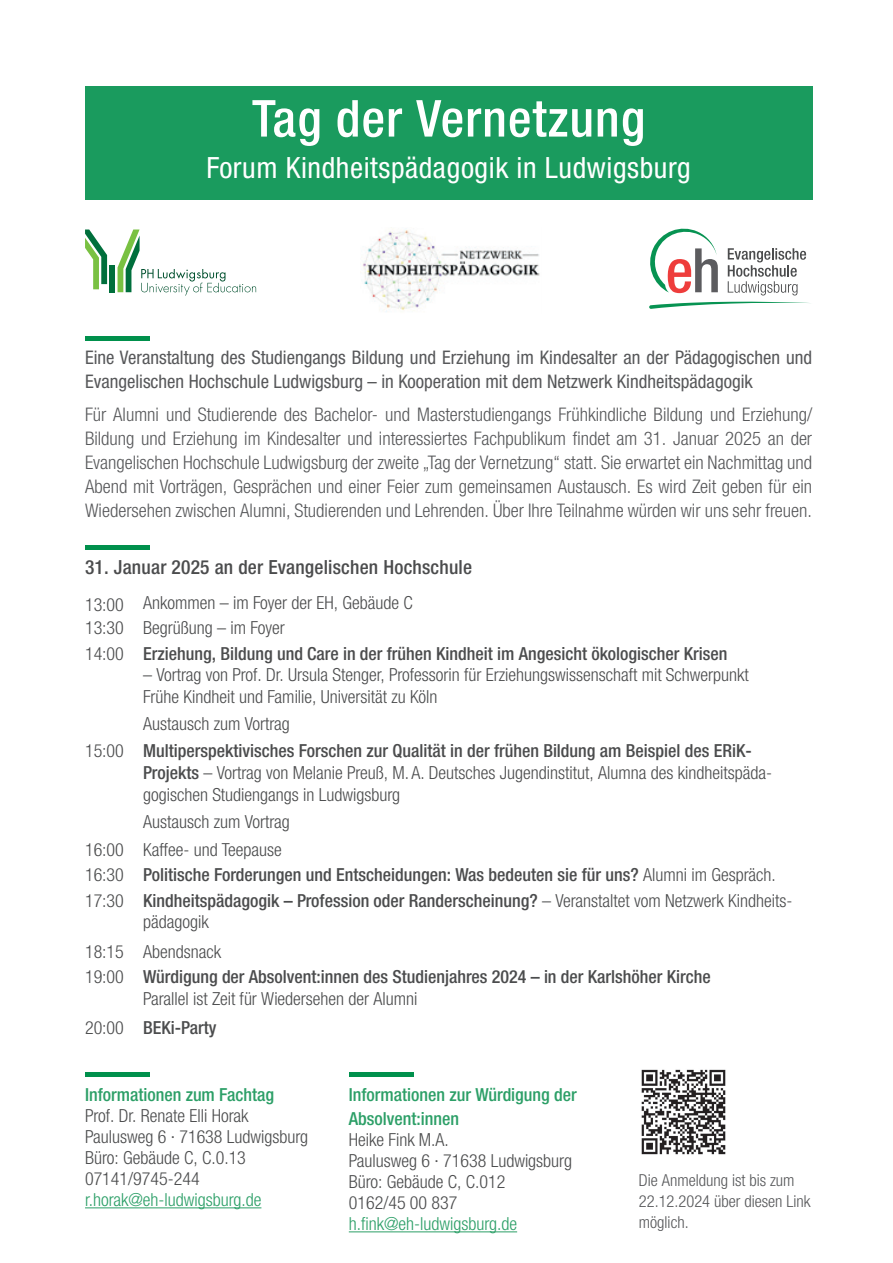
<style>
.page{position:relative;width:893px;height:1263px;background:#fff}
.page>*{position:absolute;margin:0;border:0;box-sizing:border-box;transform-origin:0 0}
.t1{font:500 condensed 51px "Helvetica Neue LTW1 G";letter-spacing:.02em;color:#fff}
.t2{font:condensed 29.25px "Helvetica Neue LTW1 G";letter-spacing:.02em;color:#fff}
.t3{font:500 condensed 19.5px "Helvetica Neue LTW1 G";letter-spacing:.01em;color:#4b4c4d}
.t4{font:300 condensed 18.75px/24px "Helvetica Neue LTW1 G";color:#57585a;text-align:justify}
.t5{font:condensed 18.75px/24px "Helvetica Neue LTW1 G";color:#57585a}
.t6{font:500 condensed 18px/25.3px "Helvetica Neue LTW1 G";color:#4b4c4d}
.t7{font:300 condensed 18px/21px "Helvetica Neue LTW1 G";color:#4b4c4d}
.t8{font:500 condensed 18px/24px "Helvetica Neue LTW1 G";color:#2c9f67}
.t9{font:300 condensed 18px "Helvetica Neue LTW1 G";color:#2c9f67}
.t10{font:300 condensed 16.5px/21px "Helvetica Neue LTW1 G";color:#57585a}
.s1{font-weight:300}
.s2{font-weight:500}
</style>
<div class="page">
<hr style="left:85px;top:336px;width:65px;height:4px;background:#00904c">
<hr style="left:85px;top:545px;width:65px;height:4px;background:#00904c">
<div style="left:85px;top:86px;width:727px;height:114px;background:#1a9b5e"></div>
<svg style="left:728px;top:248px;width:78px;height:47px"></svg>
<svg style="left:650px;top:228px;width:68px;height:65px"></svg>
<svg style="left:649px;top:301px;width:161px;height:8px"></svg>
<div style="left:109px;top:265px;width:6px;height:27px;background:#006f3c"></div>
<svg style="left:85px;top:229px;width:22px;height:60px"></svg>
<svg style="left:118px;top:229px;width:138px;height:67px"></svg>
<img style="left:363px;top:227px;width:177px;height:85px">
<img style="left:641px;top:1069px;width:85px;height:86px">
<hr style="left:85px;top:1207px;width:176px;height:1px;background:#2c9f67">
<hr style="left:85px;top:1073px;width:65px;height:4px;background:#00904c">
<hr style="left:349px;top:1231px;width:168px;height:1px;background:#2c9f67">
<hr style="left:349px;top:1073px;width:64px;height:4px;background:#00904c">
<h1 class="t1" style="left:252px;top:88px;width:394px">Tag der Vernetzung</h1>
<h2 class="t2" style="left:206px;top:150px;width:486px">Forum Kindheitspädagogik in Ludwigsburg</h2>
<p class="t5" style="left:85px;top:346px;width:729px">Eine Veranstaltung des Studiengangs Bildung und Erziehung im Kindesalter an der Pädagogischen und<br>Evangelischen Hochschule Ludwigsburg – in Kooperation mit dem Netzwerk Kindheitspädagogik</p>
<p class="t4" style="left:85px;top:402px;width:729px">Für Alumni und Studierende des Bachelor- und Masterstudiengangs Frühkindliche Bildung und Erziehung/ Bildung und Erziehung im Kindesalter und interessiertes Fachpublikum findet am 31. Januar 2025 an der Evangelischen Hochschule Ludwigsburg der zweite „Tag der Vernetzung“ statt. Sie erwartet ein Nachmittag und Abend mit Vorträgen, Gesprächen und einer Feier zum gemeinsamen Austausch. Es wird Zeit geben für ein Wiedersehen zwischen Alumni, Studierenden und Lehrenden. Über Ihre Teilnahme würden wir uns sehr freuen.</p>
<p class="t3" style="left:85px;top:555px;width:389px">31. Januar 2025 an der Evangelischen Hochschule</p>
<p class="t6" style="left:85px;top:590px;width:644px"><span class="s1">13:00 Ankommen – im Foyer der EH, Gebäude C<br>13:30 Begrüßung – im Foyer<br>14:00</span> Erziehung, Bildung und Care in der frühen Kindheit im Angesicht ökologischer Krisen</p>
<p class="t7" style="left:143px;top:664px;width:607px;line-height:21.6px">– Vortrag von Prof. Dr. Ursula Stenger, Professorin für Erziehungswissenschaft mit Schwerpunkt<br>Frühe Kindheit und Familie, Universität zu Köln</p>
<p class="t6" style="left:85px;top:709px;width:668px;line-height:27.6px;text-indent:58px"><span class="s1">Austausch zum Vortrag<br>15:00</span> Multiperspektivisches Forschen zur Qualität in der frühen Bildung am Beispiel des ERiK-</p>
<p class="t7" style="left:143px;top:762px;width:628px;line-height:21.6px"><span class="s2">Projekts</span> – Vortrag von Melanie Preuß, M. A. Deutsches Jugendinstitut, Alumna des kindheitspäda&shy;gogischen Studiengangs in Ludwigsburg</p>
<p class="t7" style="left:85px;top:808px;width:206px;line-height:27.6px;text-indent:58px">Austausch zum Vortrag<br>16:00 Kaffee- und Teepause</p>
<p class="t6" style="left:85px;top:862px;width:707px"><span class="s1">16:30</span> Politische Forderungen und Entscheidungen: Was bedeuten sie für uns? <span class="s1">Alumni im Gespräch.<br>17:30</span> Kindheitspädagogik – Profession oder Randerscheinung? <span class="s1">– Veranstaltet vom Netzwerk Kindheits-</span></p>
<p class="t7" style="left:85px;top:907px;width:138px;line-height:29.4px;text-indent:58px">pädagogik<br>18:15 Abendsnack</p>
<p class="t6" style="left:143px;top:966px;width:569px;line-height:21.6px;text-indent:-58px"><span class="s1">19:00</span> Würdigung der Absolvent:innen des Studienjahres 2024 – in der Karlshöher Kirche<br><span class="s1">Parallel ist Zeit für Wiedersehen der Alumni</span></p>
<p class="t6" style="left:85px;top:1015px;width:133px"><span class="s1">20:00</span> BEKi-Party</p>
<p class="t8" style="left:85px;top:1083px;width:191px">Informationen zum Fachtag</p>
<p class="t7" style="left:85px;top:1105px;width:225px">Prof. Dr. Renate Elli Horak<br>Paulusweg 6 · 71638 Ludwigsburg<br>Büro: Gebäude C, C.0.13<br>07141/9745-244</p>
<p class="t9" style="left:85px;top:1189px;width:178px">r.horak@eh-ludwigsburg.de</p>
<p class="t8" style="left:349px;top:1083px;width:230px">Informationen zur Würdigung der<br>Absolvent:innen</p>
<p class="t7" style="left:349px;top:1129px;width:225px">Heike Fink M.A.<br>Paulusweg 6 · 71638 Ludwigsburg<br>Büro: Gebäude C, C.012<br>0162/45 00 837</p>
<p class="t9" style="left:349px;top:1213px;width:170px">h.fink@eh-ludwigsburg.de</p>
<p class="t10" style="left:639px;top:1170px;width:173px">Die Anmeldung ist bis zum<br>22.12.2024 über diesen Link möglich.</p>
</div>
